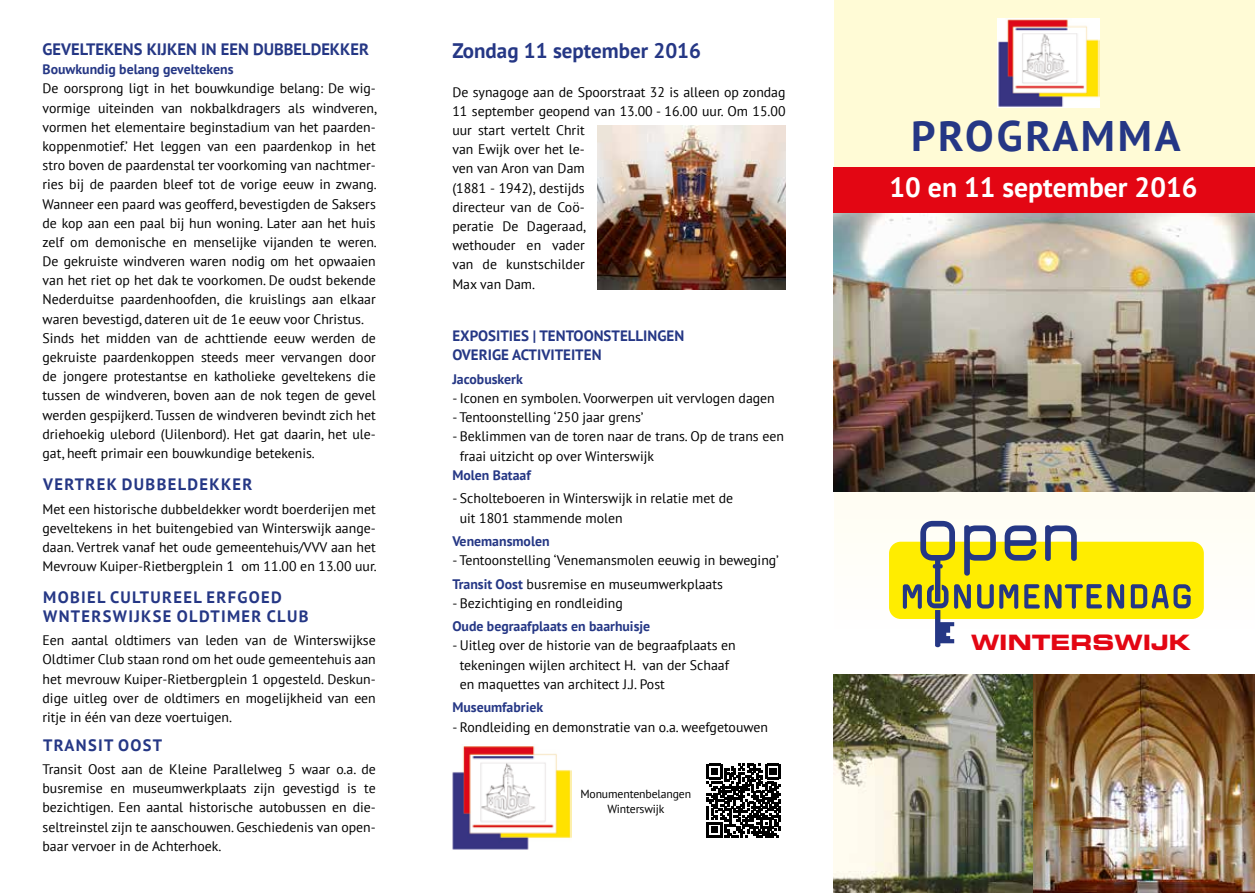
<style>
.page{position:relative;width:1255px;height:893px;background:#fff}
.page>*{position:absolute;margin:0;border:0;box-sizing:border-box;transform-origin:0 0}
.t1{font:700 42.6px "PT Sans";letter-spacing:.065em;color:#253785}
.t2{font:700 27.6px "PT Sans";color:#fff}
.t3{font:21.15px "Eurostile Bold Extended Two";color:#e30613}
.t4{font:700 21px "PT Sans";color:#253785}
.t5{font:700 16.5px/19.2px "PT Sans";letter-spacing:.08em;color:#253785}
.t6{font:700 16.5px "PT Sans";color:#253785}
.t7{font:700 15px/19.2px "PT Sans";color:#253785}
.t8{font:13.8px/19.2px "PT Sans";color:#000}
.t9{font:700 13.8px "PT Sans";color:#253785}
.t10{font:11.7px/14.7px "PT Sans";letter-spacing:-.01em;color:#000;text-align:center}
.s1{font-weight:700;color:#253785}
</style>
<div class="page">
<img style="left:1032px;top:674px;width:222px;height:219px">
<svg style="left:833px;top:0;width:421px;height:619px;fill:#fffbd6"></svg>
<div style="left:889px;top:542px;width:314px;height:77px;background:#ffed00;border-radius:12px"></div>
<svg style="left:1107px;top:584px;width:17px;height:25px"></svg>
<svg style="left:1130px;top:584px;width:60px;height:25px"></svg>
<svg style="left:902px;top:521px;width:199px;height:126px"></svg>
<img style="left:597px;top:126px;width:188px;height:163px">
<img style="left:452px;top:746px;width:119px;height:104px">
<svg style="left:706px;top:764px;width:74px;height:74px"></svg>
<img style="left:833px;top:213px;width:421px;height:278px">
<img style="left:833px;top:674px;width:199px;height:219px">
<img style="left:997px;top:18px;width:102px;height:90px">
<div style="left:833px;top:168px;width:421px;height:45px;background:#e30613"></div>
<p class="t6" style="left:43px;top:38px;width:328px">GEVELTEKENS KIJKEN IN EEN DUBBELDEKKER</p>
<p class="t9" style="left:43px;top:60px;width:192px">Bouwkundig belang geveltekens</p>
<p class="t8" style="left:43px;top:79px;width:336px">De oorsprong ligt in het bouwkundige belang: De wig&shy;vormige uiteinden van nokbalkdragers als windveren, vormen het elementaire beginstadium van het paarden&shy;koppenmotief.’ Het leggen van een paardenkop in het stro boven de paardenstal ter voorkoming van nachtmer&shy;ries bij de paarden bleef tot de vorige eeuw in zwang.<br>Wanneer een paard was geofferd, bevestigden de Saksers de kop aan een paal bij hun woning. Later aan het huis zelf om demonische en menselijke vijanden te weren.<br>De gekruiste windveren waren nodig om het opwaaien van het riet op het dak te voorkomen. De oudst bekende Nederduitse paardenhoofden, die kruislings aan elkaar waren bevestigd, dateren uit de 1e eeuw voor Christus.<br>Sinds het midden van de achttiende eeuw werden de gekruiste paardenkoppen steeds meer vervangen door de jongere protestantse en katholieke geveltekens die tussen de windveren, boven aan de nok tegen de gevel werden gespijkerd. Tussen de windveren bevindt zich het driehoekig ulebord (Uilenbord). Het gat daarin, het ule&shy;gat, heeft primair een bouwkundige betekenis.</p>
<p class="t5" style="left:43px;top:474px;width:211px">VERTREK DUBBELDEKKER</p>
<p class="t8" style="left:43px;top:499px;width:336px;text-align:justify">Met een historische dubbeldekker wordt boerderijen met geveltekens in het buitengebied van Winterswijk aange&shy;daan. Vertrek vanaf het oude gemeentehuis/VVV aan het Mevrouw Kuiper-Rietbergplein 1 om 11.00 en 13.00 uur.</p>
<p class="t5" style="left:43px;top:587px;width:267px">MOBIEL CULTUREEL ERFGOED<br>WNTERSWIJKSE OLDTIMER CLUB</p>
<p class="t8" style="left:43px;top:630px;width:335px;text-align:justify">Een aantal oldtimers van leden van de Winterswijkse Oldtimer Club staan rond om het oude gemeentehuis aan het mevrouw Kuiper-Rietbergplein 1 opgesteld. Deskun&shy;dige uitleg over de oldtimers en mogelijkheid van een ritje in één van deze voertuigen.</p>
<p class="t5" style="left:43px;top:735px;width:121px">TRANSIT OOST</p>
<p class="t8" style="left:43px;top:759px;width:335px;text-align:justify">Transit Oost aan de Kleine Parallelweg 5 waar o.a. de busremise en museumwerkplaats zijn gevestigd is te bezichtigen. Een aantal historische autobussen en die&shy;seltreinstel zijn te aanschouwen. Geschiedenis van open&shy;baar vervoer in de Achterhoek.</p>
<h3 class="t4" style="left:452px;top:37px;width:250px">Zondag 11 september 2016</h3>
<p class="t8" style="left:452px;top:82px;width:335px">De synagoge aan de Spoorstraat 32 is alleen op zondag<br>11 september geopend van 13.00 - 16.00 uur. Om 15.00 uur start vertelt Chrit<br>van Ewijk over het le-<br>ven van Aron van Dam<br>(1881 - 1942), destijds<br>directeur van de Coö-<br>peratie De Dageraad,<br>wethouder en vader<br>van de kunstschilder<br>Max van Dam.</p>
<p class="t7" style="left:452px;top:326px;width:233px">EXPOSITIES | TENTOONSTELLINGEN<br>OVERIGE ACTIVITEITEN</p>
<p class="t9" style="left:452px;top:370px;width:72px">Jacobuskerk</p>
<p class="t8" style="left:452px;top:388px;width:324px">- Iconen en symbolen. Voorwerpen uit vervlogen dagen</p>
<p class="t8" style="left:452px;top:407px;width:193px">- Tentoonstelling ‘250 jaar grens’</p>
<p class="t8" style="left:459px;top:427px;width:326px;text-indent:-7px">- Beklimmen van de toren naar de trans. Op de trans een fraai uitzicht op over Winterswijk</p>
<p class="t9" style="left:452px;top:466px;width:80px">Molen Bataaf</p>
<p class="t8" style="left:459px;top:489px;width:275px;text-indent:-7px">- Scholteboeren in Winterswijk in relatie met de uit 1801 stammende molen</p>
<p class="t9" style="left:452px;top:532px;width:99px">Venemansmolen</p>
<p class="t8" style="left:452px;top:548px;width:328px;line-height:23.4px">- Tentoonstelling ‘Venemansmolen eeuwig in beweging’<br><span class="s1">Transit Oost</span> busremise en museumwerkplaats</p>
<p class="t8" style="left:452px;top:593px;width:172px">- Bezichtiging en rondleiding</p>
<p class="t9" style="left:452px;top:617px;width:199px">Oude begraafplaats en baarhuisje</p>
<p class="t8" style="left:459px;top:636px;width:277px;text-indent:-7px">- Uitleg over de historie van de begraafplaats en tekeningen wijlen architect H. van der Schaaf en maquettes van architect J.J. Post</p>
<p class="t9" style="left:452px;top:698px;width:92px">Museumfabriek</p>
<p class="t8" style="left:452px;top:717px;width:317px">- Rondleiding en demonstratie van o.a. weefgetouwen</p>
<p class="t10" style="left:580px;top:786px;width:112px">Monumentenbelangen<br>Winterswijk</p>
<h1 class="t1" style="left:911px;top:108px;width:271px">PROGRAMMA</h1>
<h2 class="t2" style="left:889px;top:169px;width:309px">10 en 11 september 2016</h2>
<h3 class="t3" style="left:971px;top:628px;width:221px">WINTERSWIJK</h3>
</div>
